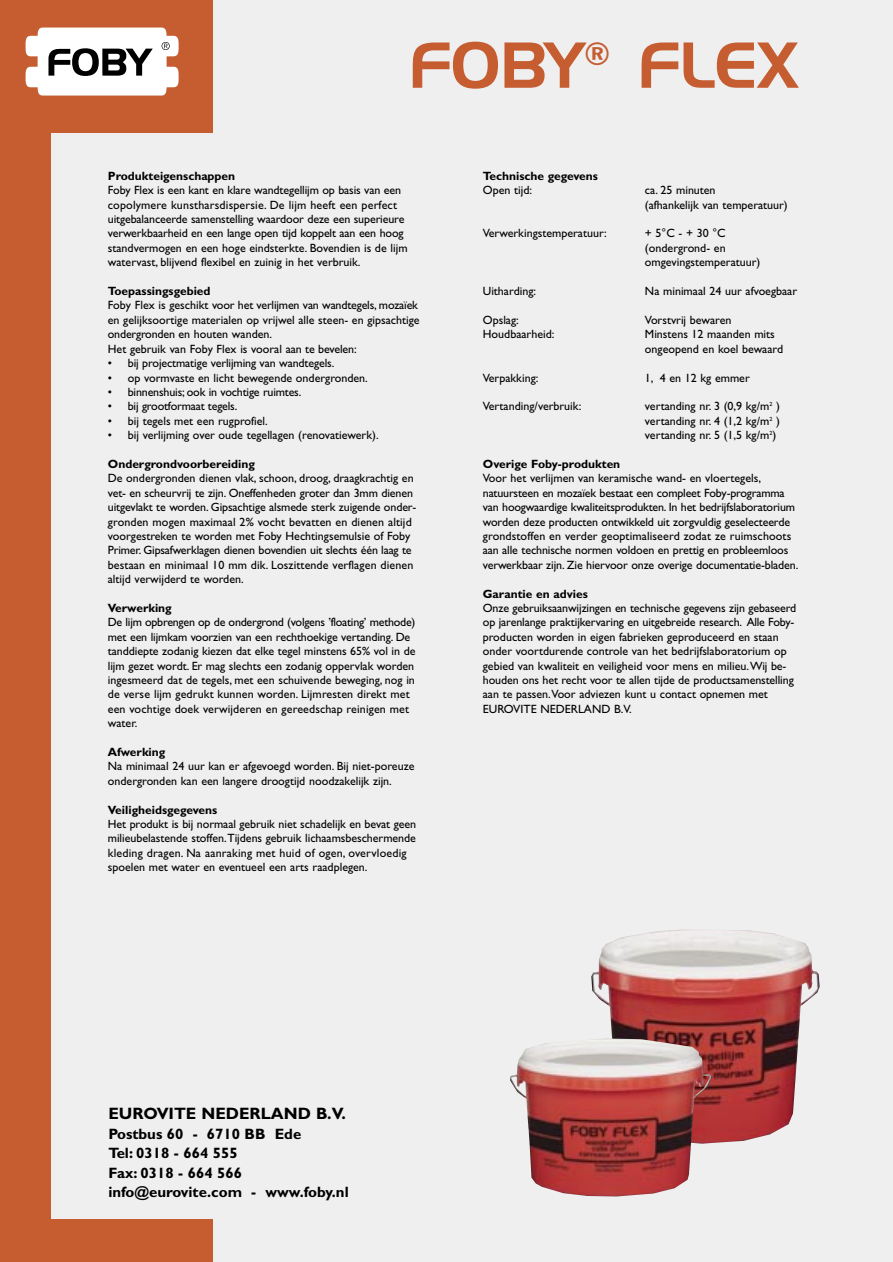
<style>
.page{position:relative;width:893px;height:1262px;background:#fff}
.page>*{position:absolute;margin:0;border:0;box-sizing:border-box;transform-origin:0 0}
.t1{font:63px "Handel Gothic";color:#c55d31}
.t2{font:700 16.5px "Gill Sans";color:#000}
.t3{font:700 15px/19.5px "Gill Sans";color:#000}
.t4{font:12px/14.4px "Gill Sans";color:#000}
.t5{font:700 12px "Gill Sans";color:#000}
</style>
<div class="page">
<div style="left:0;top:0;width:892px;height:1261px;background:#efefef"></div>
<div style="left:0;top:0;width:213px;height:1261px;background:#c55d31"></div>
<svg style="left:26px;top:28px;width:153px;height:68px;background:#d6cecb"></svg>
<div style="left:51px;top:133px;width:808px;height:1085px;background:#efefef"></div>
<img style="left:591px;top:929px;width:228px;height:214px">
<img style="left:510px;top:1038px;width:202px;height:158px">
<h1 class="t1" style="left:408px;top:43px;width:391px">FOBY<sup>®</sup> FLEX</h1>
<p class="t5" style="left:108px;top:172px;width:129px">Produkteigenschappen</p>
<p class="t4" style="left:108px;top:184px;width:301px">Foby Flex is een kant en klare wandtegellijm op basis van een copolymere kunstharsdispersie. De lijm heeft een perfect uitgebalanceerde samenstelling waardoor deze een superieure verwerkbaarheid en een lange open tijd koppelt aan een hoog standvermogen en een hoge eindsterkte. Bovendien is de lijm watervast, blijvend flexibel en zuinig in het verbruik.</p>
<p class="t5" style="left:108px;top:287px;width:104px">Toepassingsgebied</p>
<p class="t4" style="left:108px;top:299px;width:313px">Foby Flex is geschikt voor het verlijmen van wandtegels, mozaïek en gelijksoortige materialen op vrijwel alle steen- en gipsachtige ondergronden en houten wanden.<br>Het gebruik van Foby Flex is vooral aan te bevelen:</p>
<p class="t4" style="left:108px;top:357px;width:228px">• bij projectmatige verlijming van wandtegels.</p>
<p class="t4" style="left:108px;top:371px;width:261px">• op vormvaste en licht bewegende ondergronden.</p>
<p class="t4" style="left:108px;top:386px;width:195px">• binnenshuis; ook in vochtige ruimtes.</p>
<p class="t4" style="left:108px;top:400px;width:131px">• bij grootformaat tegels.</p>
<p class="t4" style="left:108px;top:415px;width:161px">• bij tegels met een rugprofiel.</p>
<p class="t4" style="left:108px;top:429px;width:272px">• bij verlijming over oude tegellagen (renovatiewerk).</p>
<p class="t5" style="left:108px;top:460px;width:149px">Ondergrondvoorbereiding</p>
<p class="t4" style="left:108px;top:472px;width:310px">De ondergronden dienen vlak, schoon, droog, draagkrachtig en vet- en scheurvrij te zijn. Oneffenheden groter dan 3mm dienen uitgevlakt te worden. Gipsachtige alsmede sterk zuigende onder&shy;gronden mogen maximaal 2% vocht bevatten en dienen altijd voorgestreken te worden met Foby Hechtingsemulsie of Foby Primer. Gipsafwerklagen dienen bovendien uit slechts één laag te bestaan en minimaal 10 mm dik. Loszittende verflagen dienen altijd verwijderd te worden.</p>
<p class="t5" style="left:108px;top:604px;width:65px">Verwerking</p>
<p class="t4" style="left:108px;top:616px;width:309px">De lijm opbrengen op de ondergrond (volgens ’floating’ methode) met een lijmkam voorzien van een rechthoekige vertanding. De tanddiepte zodanig kiezen dat elke tegel minstens 65% vol in de lijm gezet wordt. Er mag slechts een zodanig oppervlak worden ingesmeerd dat de tegels, met een schuivende beweging, nog in de verse lijm gedrukt kunnen worden. Lijmresten direkt met een vochtige doek verwijderen en gereedschap reinigen met water.</p>
<p class="t5" style="left:108px;top:748px;width:59px">Afwerking</p>
<p class="t4" style="left:108px;top:760px;width:308px">Na minimaal 24 uur kan er afgevoegd worden. Bij niet-poreuze ondergronden kan een langere droogtijd noodzakelijk zijn.</p>
<p class="t5" style="left:108px;top:805px;width:111px">Veiligheidsgegevens</p>
<p class="t4" style="left:108px;top:818px;width:310px">Het produkt is bij normaal gebruik niet schadelijk en bevat geen milieubelastende stoffen.Tijdens gebruik lichaamsbeschermende kleding dragen. Na aanraking met huid of ogen, overvloedig spoelen met water en eventueel een arts raadplegen.</p>
<p class="t5" style="left:483px;top:172px;width:117px">Technische gegevens</p>
<p class="t4" style="left:483px;top:184px;width:51px">Open tijd:</p>
<p class="t4" style="left:645px;top:184px;width:144px">ca. 25 minuten<br>(afhankelijk van temperatuur)</p>
<p class="t4" style="left:483px;top:227px;width:126px">Verwerkingstemperatuur:</p>
<p class="t4" style="left:645px;top:227px;width:117px">+ 5°C - + 30 °C (ondergrond- en omgevingstemperatuur)</p>
<p class="t4" style="left:483px;top:285px;width:55px">Uitharding:</p>
<p class="t4" style="left:645px;top:285px;width:154px">Na minimaal 24 uur afvoegbaar</p>
<p class="t4" style="left:483px;top:314px;width:37px">Opslag:</p>
<p class="t4" style="left:645px;top:314px;width:88px">Vorstvrij bewaren</p>
<p class="t4" style="left:483px;top:328px;width:73px">Houdbaarheid:</p>
<p class="t4" style="left:645px;top:328px;width:140px">Minstens 12 maanden mits ongeopend en koel bewaard</p>
<p class="t4" style="left:483px;top:371px;width:57px">Verpakking:</p>
<p class="t4" style="left:645px;top:371px;width:106px">1, 4 en 12 kg emmer</p>
<p class="t4" style="left:483px;top:400px;width:100px">Vertanding/verbruik:</p>
<p class="t4" style="left:645px;top:400px;width:136px;text-align:justify">vertanding nr. 3 (0,9 kg/m<sup>2</sup> ) vertanding nr. 4 (1,2 kg/m<sup>2</sup> ) vertanding nr. 5 (1,5 kg/m<sup>2</sup>)</p>
<p class="t5" style="left:483px;top:460px;width:139px">Overige Foby-produkten</p>
<p class="t4" style="left:483px;top:472px;width:317px">Voor het verlijmen van keramische wand- en vloertegels, natuursteen en mozaïek bestaat een compleet Foby-programma van hoogwaardige kwaliteitsprodukten. In het bedrijfslaboratorium worden deze producten ontwikkeld uit zorgvuldig geselecteerde grondstoffen en verder geoptimaliseerd zodat ze ruimschoots aan alle technische normen voldoen en prettig en probleemloos verwerkbaar zijn. Zie hiervoor onze overige documentatie-bladen.</p>
<p class="t5" style="left:483px;top:589px;width:107px">Garantie en advies</p>
<p class="t4" style="left:483px;top:602px;width:315px">Onze gebruiksaanwijzingen en technische gegevens zijn gebaseerd op jarenlange praktijkervaring en uitgebreide research. Alle Foby&shy;producten worden in eigen fabrieken geproduceerd en staan onder voortdurende controle van het bedrijfslaboratorium op gebied van kwaliteit en veiligheid voor mens en milieu.Wij be&shy;houden ons het recht voor te allen tijde de productsamenstelling aan te passen.Voor adviezen kunt u contact opnemen met EUROVITE NEDERLAND B.V.</p>
<h2 class="t2" style="left:108px;top:1108px;width:239px">EUROVITE NEDERLAND B.V.</h2>
<p class="t3" style="left:108px;top:1125px;width:242px">Postbus 60 - 6710 BB Ede<br>Tel: 0318 - 664 555<br>Fax: 0318 - 664 566 info@eurovite.com - www.foby.nl</p>
</div>
